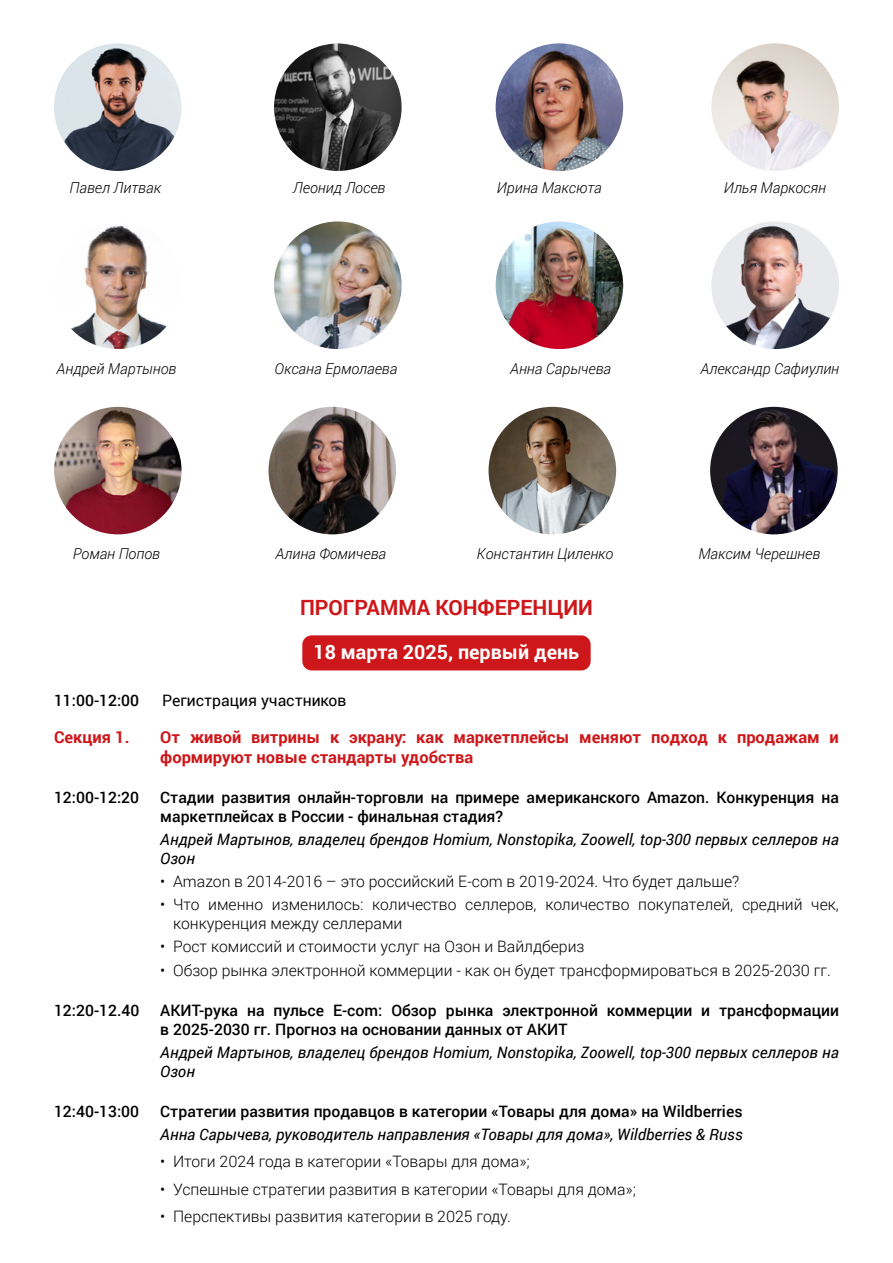
<style>
.page{position:relative;width:893px;height:1263px;background:#fff}
.page>*{position:absolute;margin:0;border:0;box-sizing:border-box;transform-origin:0 0}
.t1{font:700 21px "Roboto";color:#cd171a}
.t2{font:700 19.65px "Roboto";color:#fff}
.t3{font:700 16.5px/19.8px "Roboto";color:#cd171a}
.t4{font:300 15.75px/18.9px "Roboto";color:#000}
.t5{font:500 15.75px/18.9px "Roboto";color:#000}
.t6{font:italic 15.75px/18.9px "Roboto";color:#000}
.t7{font:15.75px "Roboto";color:#000}
.t8{font:italic 300 15px "Roboto";color:#000}
</style>
<div class="page">
<div style="left:302px;top:635px;width:289px;height:35px;background:#cd171a;border-radius:9px"></div>
<img style="left:274px;top:43px;width:128px;height:128px;border-radius:64px">
<img style="left:274px;top:221px;width:128px;height:128px;border-radius:64px">
<img style="left:489px;top:407px;width:127px;height:127px;border-radius:64px">
<img style="left:54px;top:43px;width:128px;height:128px;border-radius:64px">
<img style="left:71px;top:225px;width:96px;height:124px">
<img style="left:268px;top:407px;width:128px;height:127px;border-radius:64px">
<img style="left:496px;top:43px;width:127px;height:128px;border-radius:64px">
<img style="left:496px;top:221px;width:127px;height:128px;border-radius:64px">
<img style="left:710px;top:407px;width:128px;height:127px;border-radius:64px">
<img style="left:711px;top:43px;width:128px;height:128px;border-radius:64px">
<img style="left:711px;top:221px;width:128px;height:128px;border-radius:64px">
<img style="left:54px;top:407px;width:128px;height:127px;border-radius:64px">
<p class="t8" style="left:70px;top:178px;width:93px">Павел Литвак</p>
<p class="t8" style="left:293px;top:178px;width:94px">Леонид Лосев</p>
<p class="t8" style="left:497px;top:178px;width:106px">Ирина Максюта</p>
<p class="t8" style="left:724px;top:178px;width:104px">Илья Маркосян</p>
<p class="t8" style="left:57px;top:359px;width:121px">Андрей Мартынов</p>
<p class="t8" style="left:275px;top:359px;width:124px">Оксана Ермолаева</p>
<p class="t8" style="left:510px;top:359px;width:102px">Анна Сарычева</p>
<p class="t8" style="left:700px;top:359px;width:140px">Александр Сафиулин</p>
<p class="t8" style="left:73px;top:543px;width:89px">Роман Попов</p>
<p class="t8" style="left:276px;top:543px;width:112px">Алина Фомичева</p>
<p class="t8" style="left:477px;top:543px;width:138px">Константин Циленко</p>
<p class="t8" style="left:698px;top:543px;width:123px">Максим Черешнев</p>
<p class="t1" style="left:300px;top:593px;width:294px">ПРОГРАММА КОНФЕРЕНЦИИ</p>
<p class="t2" style="left:313px;top:638px;width:267px">18 марта 2025, первый день</p>
<p class="t5" style="left:54px;top:691px;width:87px">11:00-12:00</p>
<p class="t7" style="left:162px;top:690px;width:186px">Регистрация участников</p>
<p class="t3" style="left:54px;top:727px;width:77px">Секция 1.</p>
<p class="t3" style="left:160px;top:727px;width:680px">От живой витрины к экрану: как маркетплейсы меняют подход к продажам и формируют новые стандарты удобства</p>
<p class="t5" style="left:54px;top:787px;width:87px">12:00-12:20</p>
<p class="t5" style="left:160px;top:787px;width:680px">Стадии развития онлайн-торговли на примере американского Amazon. Конкуренция на маркетплейсах в России - финальная стадия?</p>
<p class="t6" style="left:160px;top:829px;width:680px">Андрей Мартынов, владелец брендов Homium, Nonstopika, Zoowell, top-300 первых селлеров на<br>Озон</p>
<p class="t4" style="left:160px;top:872px;width:581px">• Amazon в 2014-2016 – это российский E-com в 2019-2024. Что будет дальше?</p>
<p class="t4" style="left:173px;top:895px;width:667px;text-indent:-13px">• Что именно изменилось: количество селлеров, количество покупателей, средний чек, конкуренция между селлерами</p>
<p class="t4" style="left:160px;top:937px;width:426px">• Рост комиссий и стоимости услуг на Озон и Вайлдбериз</p>
<p class="t4" style="left:160px;top:960px;width:672px">• Обзор рынка электронной коммерции - как он будет трансформироваться в 2025-2030 гг.</p>
<p class="t5" style="left:54px;top:1000px;width:87px">12:20-12.40</p>
<p class="t5" style="left:160px;top:1000px;width:680px">АКИТ-рука на пульсе E-сom: Обзор рынка электронной коммерции и трансформации в 2025-2030 гг. Прогноз на основании данных от АКИТ</p>
<p class="t6" style="left:160px;top:1042px;width:680px">Андрей Мартынов, владелец брендов Homium, Nonstopika, Zoowell, top-300 первых селлеров на<br>Озон</p>
<p class="t5" style="left:54px;top:1101px;width:87px">12:40-13:00</p>
<p class="t5" style="left:160px;top:1101px;width:584px">Стратегии развития продавцов в категории «Товары для дома» на Wildberries</p>
<p class="t6" style="left:160px;top:1124px;width:584px">Анна Сарычева, руководитель направления «Товары для дома», Wildberries &amp; Russ</p>
<p class="t4" style="left:160px;top:1152px;width:371px">• Итоги 2024 года в категории «Товары для дома»;</p>
<p class="t4" style="left:160px;top:1179px;width:477px">• Успешные стратегии развития в категории «Товары для дома»;</p>
<p class="t4" style="left:160px;top:1207px;width:352px">• Перспективы развития категории в 2025 году.</p>
</div>
